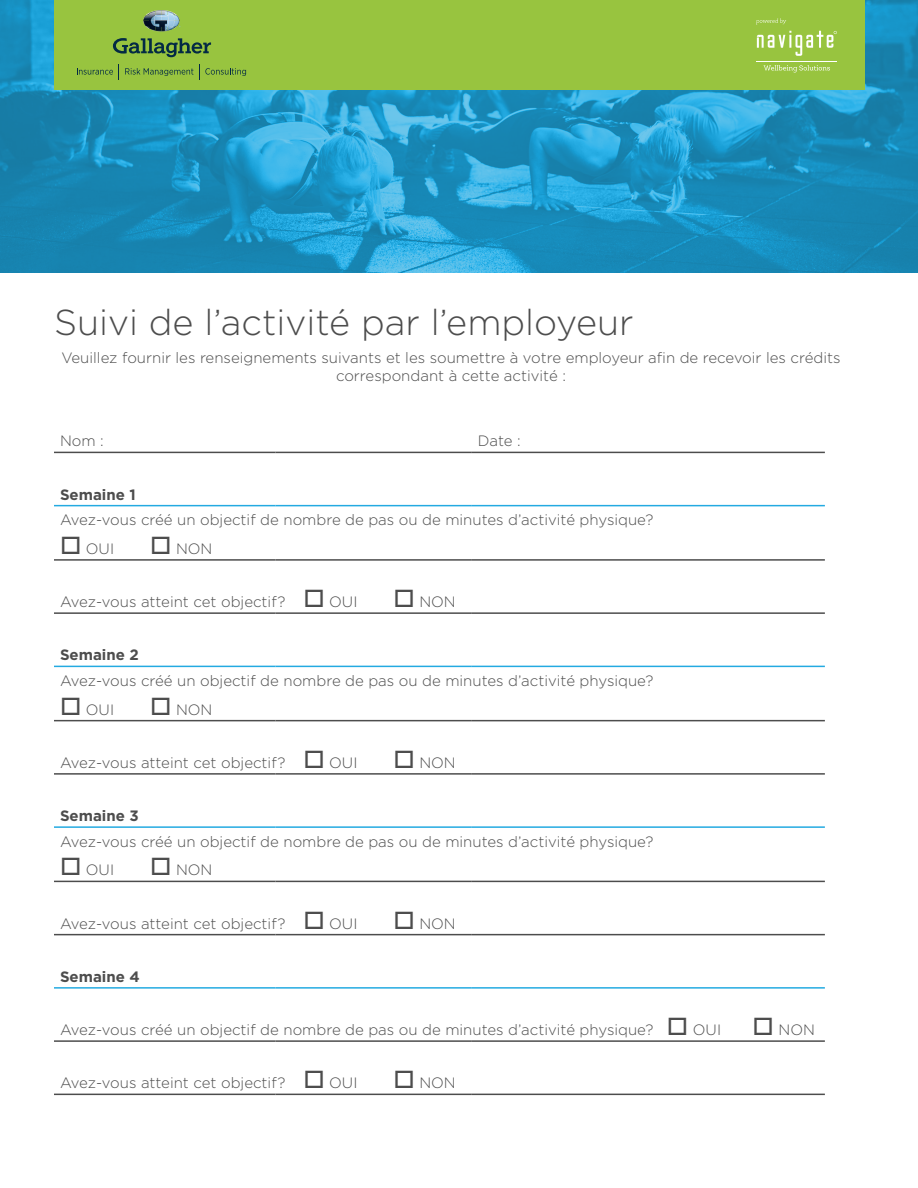
<style>
.page{position:relative;width:918px;height:1188px;background:#fff}
.page>*{position:absolute;margin:0;border:0;box-sizing:border-box;transform-origin:0 0}
.t1{font:300 36px "Gotham";color:#4d4d4d}
.t2{font:300 15px/18px "Gotham";color:#4d4d4d;text-align:center}
.t3{font:700 15px "Gotham";color:#4d4d4d}
</style>
<div class="page">
<svg style="left:0;top:0;width:918px;height:273px;background:#1e92c1"></svg>
<div style="left:54px;top:0;width:811px;height:90px;background:#98c43f"></div>
<svg style="left:757px;top:31px;width:80px;height:25px"></svg>
<hr style="left:757px;top:61px;width:80px;height:1px;background:#fff">
<svg style="left:764px;top:65px;width:66px;height:8px"></svg>
<svg style="left:756px;top:19px;width:30px;height:5px"></svg>
<svg style="left:113px;top:38px;width:98px;height:19px"></svg>
<svg style="left:143px;top:10px;width:37px;height:21px"></svg>
<svg style="left:77px;top:68px;width:36px;height:7px"></svg>
<svg style="left:199px;top:64px;width:47px;height:15px"></svg>
<svg style="left:125px;top:68px;width:68px;height:8px"></svg>
<hr style="left:54px;top:505px;width:222px;height:1px;background:#24aae1">
<hr style="left:276px;top:505px;width:196px;height:1px;background:#24aae1">
<hr style="left:472px;top:505px;width:353px;height:1px;background:#24aae1">
<hr style="left:54px;top:666px;width:222px;height:1px;background:#24aae1">
<hr style="left:276px;top:666px;width:196px;height:1px;background:#24aae1">
<hr style="left:472px;top:666px;width:353px;height:1px;background:#24aae1">
<hr style="left:54px;top:826px;width:222px;height:2px;background:#24aae1">
<hr style="left:276px;top:826px;width:196px;height:2px;background:#24aae1">
<hr style="left:472px;top:826px;width:353px;height:2px;background:#24aae1">
<hr style="left:54px;top:987px;width:222px;height:2px;background:#24aae1">
<hr style="left:276px;top:987px;width:196px;height:2px;background:#24aae1">
<hr style="left:472px;top:987px;width:353px;height:2px;background:#24aae1">
<hr style="left:54px;top:452px;width:222px;height:1px;background:#4d4d4d">
<hr style="left:276px;top:452px;width:196px;height:1px;background:#4d4d4d">
<hr style="left:472px;top:452px;width:353px;height:1px;background:#4d4d4d">
<hr style="left:54px;top:559px;width:222px;height:2px;background:#4d4d4d">
<hr style="left:276px;top:559px;width:196px;height:2px;background:#4d4d4d">
<hr style="left:472px;top:559px;width:353px;height:2px;background:#4d4d4d">
<hr style="left:54px;top:612px;width:222px;height:2px;background:#4d4d4d">
<hr style="left:276px;top:612px;width:196px;height:2px;background:#4d4d4d">
<hr style="left:472px;top:612px;width:353px;height:2px;background:#4d4d4d">
<hr style="left:54px;top:720px;width:222px;height:1px;background:#4d4d4d">
<hr style="left:276px;top:720px;width:196px;height:1px;background:#4d4d4d">
<hr style="left:472px;top:720px;width:353px;height:1px;background:#4d4d4d">
<hr style="left:54px;top:773px;width:222px;height:2px;background:#4d4d4d">
<hr style="left:276px;top:773px;width:196px;height:2px;background:#4d4d4d">
<hr style="left:472px;top:773px;width:353px;height:2px;background:#4d4d4d">
<hr style="left:54px;top:881px;width:222px;height:1px;background:#4d4d4d">
<hr style="left:276px;top:881px;width:196px;height:1px;background:#4d4d4d">
<hr style="left:472px;top:881px;width:353px;height:1px;background:#4d4d4d">
<hr style="left:54px;top:934px;width:222px;height:1px;background:#4d4d4d">
<hr style="left:276px;top:934px;width:196px;height:1px;background:#4d4d4d">
<hr style="left:472px;top:934px;width:353px;height:1px;background:#4d4d4d">
<hr style="left:54px;top:1040px;width:222px;height:2px;background:#4d4d4d">
<hr style="left:276px;top:1040px;width:196px;height:2px;background:#4d4d4d">
<hr style="left:472px;top:1040px;width:353px;height:2px;background:#4d4d4d">
<hr style="left:54px;top:1094px;width:222px;height:1px;background:#4d4d4d">
<hr style="left:276px;top:1094px;width:196px;height:1px;background:#4d4d4d">
<hr style="left:472px;top:1094px;width:353px;height:1px;background:#4d4d4d">
<p class="t1" style="left:54px;top:300px;width:581px">Suivi de l’activité par l’employeur</p>
<p class="t2" style="left:61px;top:349px;width:781px">Veuillez fournir les renseignements suivants et les soumettre à votre employeur afin de recevoir les crédits correspondant à cette activité :</p>
<p class="t2" style="left:60px;top:432px;width:45px">Nom :</p>
<p class="t2" style="left:478px;top:432px;width:44px">Date :</p>
<p class="t3" style="left:60px;top:484px;width:77px">Semaine 1</p>
<p class="t2" style="left:60px;top:510px;width:595px">Avez-vous créé un objectif de nombre de pas ou de minutes d’activité physique?</p>
<p class="t2" style="left:60px;top:539px;width:56px">□ OUI</p>
<p class="t2" style="left:150px;top:539px;width:64px">□ NON</p>
<p class="t2" style="left:60px;top:592px;width:299px">Avez-vous atteint cet objectif? □ OUI</p>
<p class="t2" style="left:394px;top:592px;width:64px">□ NON</p>
<p class="t3" style="left:60px;top:645px;width:80px">Semaine 2</p>
<p class="t2" style="left:60px;top:671px;width:595px">Avez-vous créé un objectif de nombre de pas ou de minutes d’activité physique?</p>
<p class="t2" style="left:60px;top:700px;width:56px">□ OUI</p>
<p class="t2" style="left:150px;top:700px;width:64px">□ NON</p>
<p class="t2" style="left:60px;top:753px;width:299px">Avez-vous atteint cet objectif? □ OUI</p>
<p class="t2" style="left:394px;top:753px;width:64px">□ NON</p>
<p class="t3" style="left:60px;top:806px;width:80px">Semaine 3</p>
<p class="t2" style="left:60px;top:832px;width:595px">Avez-vous créé un objectif de nombre de pas ou de minutes d’activité physique?</p>
<p class="t2" style="left:60px;top:861px;width:56px">□ OUI</p>
<p class="t2" style="left:150px;top:861px;width:64px">□ NON</p>
<p class="t2" style="left:60px;top:914px;width:299px">Avez-vous atteint cet objectif? □ OUI</p>
<p class="t2" style="left:394px;top:914px;width:64px">□ NON</p>
<p class="t3" style="left:60px;top:967px;width:81px">Semaine 4</p>
<p class="t2" style="left:60px;top:1020px;width:663px">Avez-vous créé un objectif de nombre de pas ou de minutes d’activité physique? □ OUI</p>
<p class="t2" style="left:753px;top:1020px;width:64px">□ NON</p>
<p class="t2" style="left:60px;top:1074px;width:299px">Avez-vous atteint cet objectif? □ OUI</p>
<p class="t2" style="left:394px;top:1074px;width:64px">□ NON</p>
</div>
